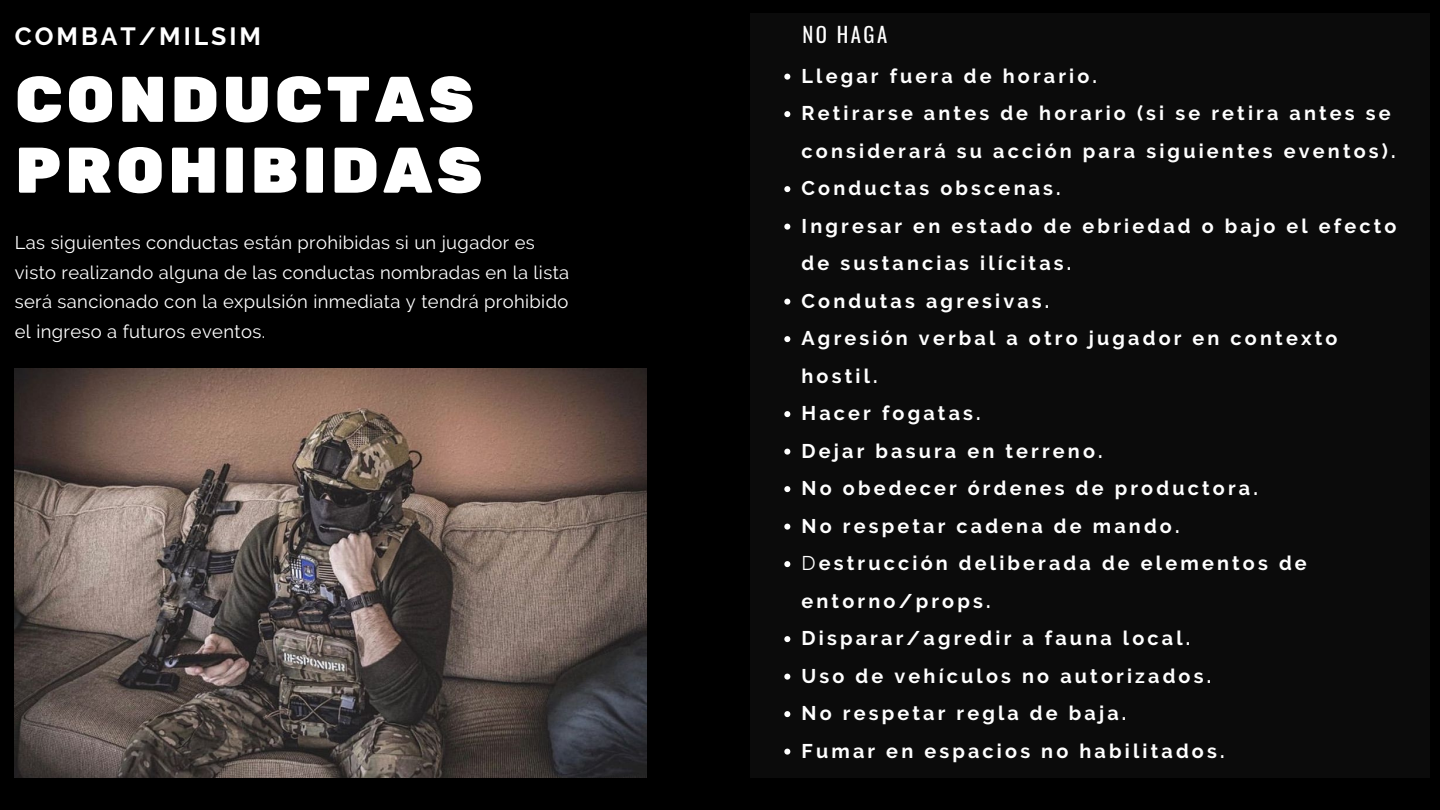
<style>
.page{position:relative;width:1440px;height:810px;background:#000}
.page>*{position:absolute;margin:0;border:0;box-sizing:border-box;transform-origin:0 0}
.t1{font:64.4px/70.9px "Rubik One";letter-spacing:.05em;color:#fff}
.t2{font:700 24.8px "Raleway";letter-spacing:.12em;color:#fff}
.t3{font:20.7px "Oswald";letter-spacing:.12em;color:#fff}
.t4{font:700 19.8px/37.5px "Raleway";letter-spacing:.16em;color:#fff}
.t5{font:18.4px/29.4px "Raleway";letter-spacing:.02em;color:#fff}
.s1{font-weight:400}
</style>
<div class="page">
<img style="left:15px;top:368px;width:631px;height:410px">
<div style="left:751px;top:13px;width:679px;height:765px;background:#0b0b0b"></div>
<svg style="left:784px;top:74px;width:6px;height:6px"></svg>
<svg style="left:784px;top:111px;width:6px;height:6px"></svg>
<svg style="left:784px;top:186px;width:6px;height:6px"></svg>
<svg style="left:784px;top:224px;width:6px;height:6px"></svg>
<svg style="left:784px;top:299px;width:6px;height:6px"></svg>
<svg style="left:784px;top:336px;width:6px;height:6px"></svg>
<svg style="left:784px;top:411px;width:6px;height:6px"></svg>
<svg style="left:784px;top:449px;width:6px;height:6px"></svg>
<svg style="left:784px;top:486px;width:6px;height:6px"></svg>
<svg style="left:784px;top:524px;width:6px;height:6px"></svg>
<svg style="left:784px;top:561px;width:6px;height:6px"></svg>
<svg style="left:784px;top:636px;width:6px;height:6px"></svg>
<svg style="left:784px;top:674px;width:6px;height:6px"></svg>
<svg style="left:784px;top:711px;width:6px;height:6px"></svg>
<svg style="left:784px;top:749px;width:6px;height:6px"></svg>
<p class="t2" style="left:15px;top:21px;width:248px">COMBAT/MILSIM</p>
<p class="t1" style="left:15px;top:66px;width:470px">CONDUCTAS<br>PROHIBIDAS</p>
<p class="t5" style="left:15px;top:228px;width:556px">Las siguientes conductas están prohibidas si un jugador es visto realizando alguna de las conductas nombradas en la lista será sancionado con la expulsión inmediata y tendrá prohibido el ingreso a futuros eventos.</p>
<p class="t3" style="left:802px;top:18px;width:86px">NO HAGA</p>
<p class="t4" style="left:802px;top:57px;width:297px">Llegar fuera de horario.</p>
<p class="t4" style="left:802px;top:94px;width:596px">Retirarse antes de horario (si se retira antes se considerará su acción para siguientes eventos).</p>
<p class="t4" style="left:802px;top:169px;width:261px">Conductas obscenas.</p>
<p class="t4" style="left:802px;top:207px;width:596px">Ingresar en estado de ebriedad o bajo el efecto de sustancias ilícitas.</p>
<p class="t4" style="left:802px;top:282px;width:249px">Condutas agresivas.</p>
<p class="t4" style="left:802px;top:319px;width:538px">Agresión verbal a otro jugador en contexto hostil.</p>
<p class="t4" style="left:802px;top:394px;width:181px">Hacer fogatas.</p>
<p class="t4" style="left:802px;top:432px;width:303px">Dejar basura en terreno.</p>
<p class="t4" style="left:802px;top:469px;width:458px">No obedecer órdenes de productora.</p>
<p class="t4" style="left:802px;top:507px;width:380px">No respetar cadena de mando.</p>
<p class="t4" style="left:802px;top:544px;width:507px"><span class="s1">D</span>estrucción deliberada de elementos de entorno/props.</p>
<p class="t4" style="left:802px;top:619px;width:390px">Disparar/agredir a fauna local.</p>
<p class="t4" style="left:802px;top:657px;width:411px">Uso de vehículos no autorizados.</p>
<p class="t4" style="left:802px;top:694px;width:326px">No respetar regla de baja.</p>
<p class="t4" style="left:802px;top:732px;width:425px">Fumar en espacios no habilitados.</p>
</div>
